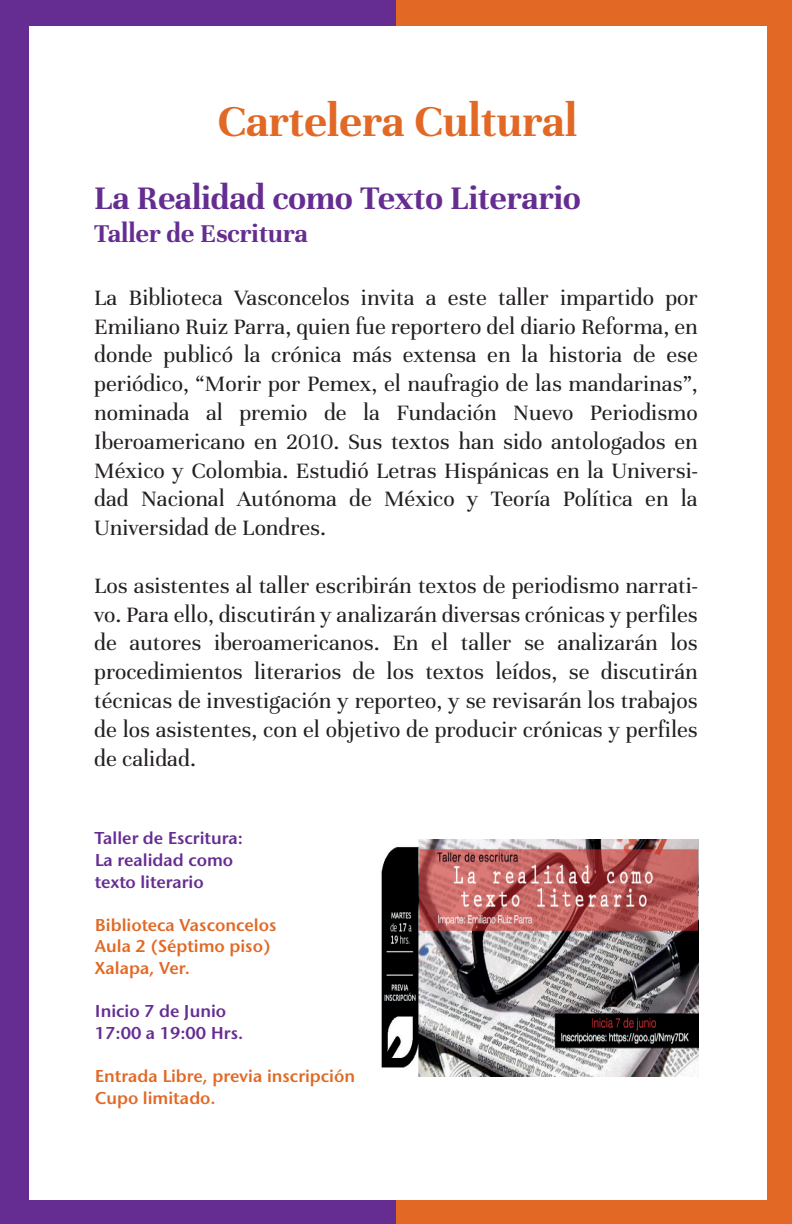
<style>
.page{position:relative;width:792px;height:1224px;background:#fff}
.page>*{position:absolute;margin:0;border:0;box-sizing:border-box;transform-origin:0 0}
.t1{font:700 48px "Unna";color:#e16925}
.t2{font:700 36px "Unna";color:#652d91}
.t3{font:700 28px "Unna";color:#652d91}
.t4{font:24px/28.8px "Unna";color:#231f20;text-align:justify}
.t5{font:18px/21.6px "Stone Sans EF Sem Bol";color:#e16925}
.t6{font:18px/21.6px "Stone Sans EF Sem Bol";color:#652d91}
</style>
<div class="page">
<div style="left:0;top:0;width:396px;height:1223px;background:#652d91"></div>
<div style="left:396px;top:0;width:396px;height:1223px;background:#e16925"></div>
<div style="left:29px;top:26px;width:737px;height:1174px;background:#fff"></div>
<img style="left:381px;top:840px;width:318px;height:236px">
<h1 class="t1" style="left:218px;top:94px;width:361px">Cartelera Cultural</h1>
<h2 class="t2" style="left:94px;top:177px;width:488px">La Realidad como Texto Literario</h2>
<p class="t3" style="left:94px;top:218px;width:215px">Taller de Escritura</p>
<p class="t4" style="left:94px;top:283px;width:605px">La Biblioteca Vasconcelos invita a este taller impartido por Emiliano Ruiz Parra, quien fue reportero del diario Reforma, en donde publicó la crónica más extensa en la historia de ese periódico, “Morir por Pemex, el naufragio de las mandarinas”, nominada al premio de la Fundación Nuevo Periodismo Iberoamericano en 2010. Sus textos han sido antologados en México y Colombia. Estudió Letras Hispánicas en la Universi&shy;dad Nacional Autónoma de México y Teoría Política en la Universidad de Londres.</p>
<p class="t4" style="left:94px;top:571px;width:605px">Los asistentes al taller escribirán textos de periodismo narrati&shy;vo. Para ello, discutirán y analizarán diversas crónicas y perfiles de autores iberoamericanos. En el taller se analizarán los procedimientos literarios de los textos leídos, se discutirán técnicas de investigación y reporteo, y se revisarán los trabajos de los asistentes, con el objetivo de producir crónicas y perfiles de calidad.</p>
<p class="t6" style="left:95px;top:827px;width:150px">Taller de Escritura:<br>La realidad como texto literario</p>
<p class="t5" style="left:95px;top:914px;width:183px">Biblioteca Vasconcelos<br>Aula 2 (Séptimo piso)<br>Xalapa, Ver.</p>
<p class="t6" style="left:95px;top:1000px;width:150px">Inicio 7 de Junio<br>17:00 a 19:00 Hrs.</p>
<p class="t5" style="left:95px;top:1065px;width:262px">Entrada Libre, previa inscripción<br>Cupo limitado.</p>
</div>
